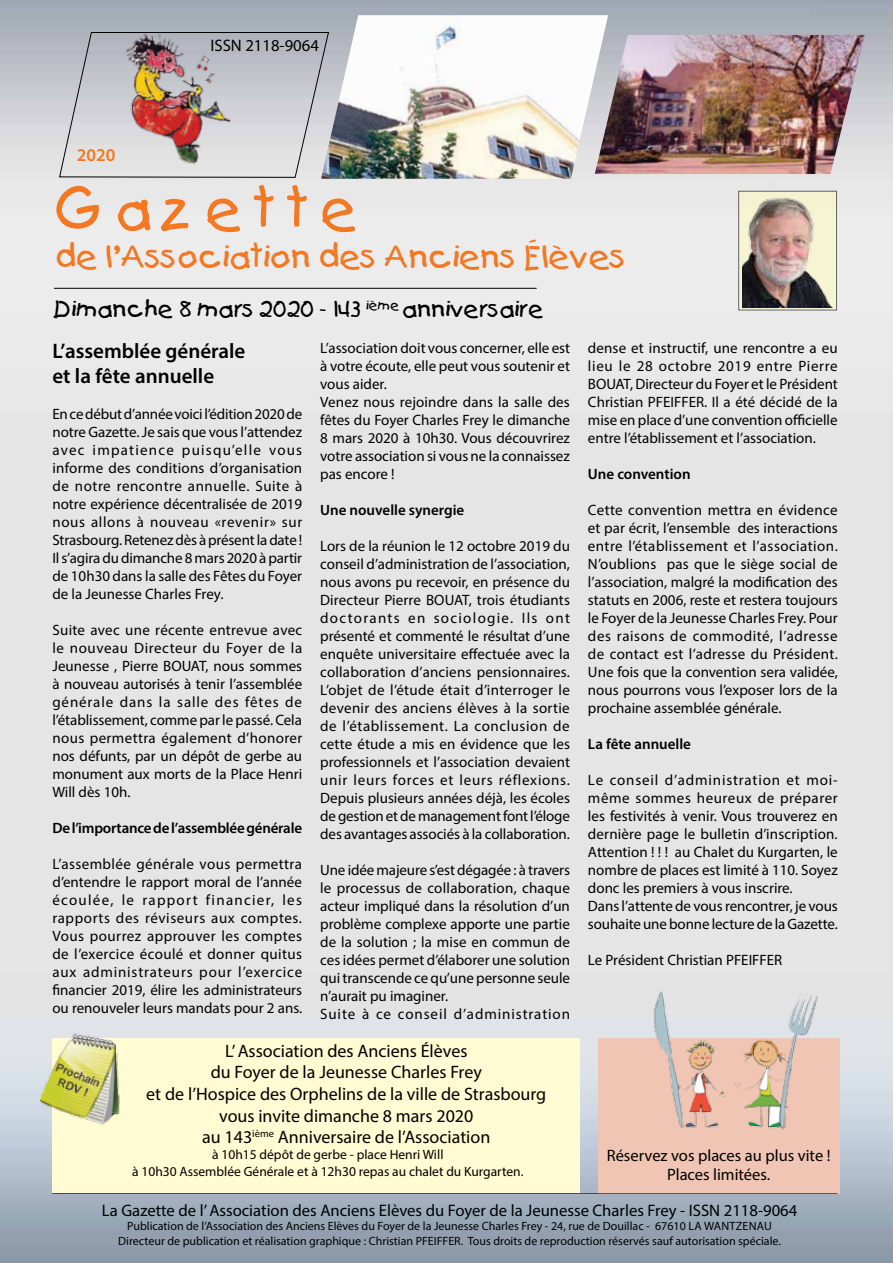
<style>
.page{position:relative;width:893px;height:1263px;background:#fff}
.page>*{position:absolute;margin:0;border:0;box-sizing:border-box;transform-origin:0 0}
.t1{font:54px "Kids Plain";letter-spacing:.21em;color:#f47721}
.t2{font:31.5px "Kids Plain";color:#f47721}
._1{font:22.5px "Kids Plain";color:#000}
._1-2{font:600 21px "Myriad Pro";color:#000}
._1-3{font:18px "Myriad Pro";color:#000}
.t3{font:600 18px "Myriad Pro";color:#f47721}
.t4{font:16.65px "Myriad Pro";color:#000}
._1-4{font:16.5px "Myriad Pro";color:#000}
._1-5{font:15px/18px "Myriad Pro";color:#000;text-align:justify}
._1-6{font:600 15px "Myriad Pro";letter-spacing:-.005em;color:#000}
._1-7{font:15px "Myriad Pro";letter-spacing:.06em;color:#000}
._1-8{font:13.5px "Myriad Pro";color:#000}
.t5{font:12px "Myriad Pro";color:#000}
</style>
<div class="page">
<img style="left:0;top:0;width:893px;height:1263px">
<div style="left:598px;top:1038px;width:241px;height:156px;background:#f0c5b4"></div>
<hr style="left:54px;top:288px;width:483px;height:1px;background:#000">
<img style="left:321px;top:15px;width:287px;height:164px">
<img style="left:595px;top:35px;width:270px;height:139px">
<svg style="left:59px;top:32px;width:270px;height:145px;background:#c4bbbc"></svg>
<hr style="left:52px;top:1193px;width:785px;height:1px;background:#000">
<div style="left:52px;top:1038px;width:528px;height:155px;background:#fffbd2"></div>
<img style="left:40px;top:1027px;width:98px;height:98px">
<svg style="left:740px;top:193px;width:95px;height:115px"></svg>
<img style="left:743px;top:194px;width:89px;height:113px">
<img style="left:639px;top:982px;width:192px;height:148px">
<p class="t3" style="left:77px;top:144px;width:40px">2020</p>
<p class="t4" style="left:211px;top:36px;width:110px">ISSN 2118-9064</p>
<p class="t1" style="left:55px;top:176px;width:304px">Gazette</p>
<p class="t2" style="left:55px;top:237px;width:573px">de l’Association des Anciens Élèves</p>
<p class="_1" style="left:54px;top:295px;width:492px">Dimanche 8 mars 2020 - 143 <sup>ième</sup> anniversaire</p>
<p class="_1-2" style="left:52px;top:337px;width:195px">L’assemblée générale</p>
<p class="_1-2" style="left:52px;top:363px;width:163px">et la fête annuelle</p>
<p class="_1-5" style="left:52px;top:405px;width:251px">En ce début d’année voici l’édition 2020 de notre Gazette. Je sais que vous l’attendez avec impatience puisqu’elle vous informe des conditions d’organisation de notre rencontre annuelle. Suite à notre expérience décentralisée de 2019 nous allons à nouveau «revenir» sur Strasbourg. Retenez dès à présent la date !<br>Il s’agira du dimanche 8 mars 2020 à partir de 10h30 dans la salle des Fêtes du Foyer de la Jeunesse Charles Frey.</p>
<p class="_1-5" style="left:52px;top:621px;width:251px">Suite avec une récente entrevue avec le nouveau Directeur du Foyer de la Jeunesse , Pierre BOUAT, nous sommes à nouveau autorisés à tenir l’assemblée générale dans la salle des fêtes de l’établissement, comme par le passé. Cela nous permettra également d’honorer nos défunts, par un dépôt de gerbe au monument aux morts de la Place Henri Will dès 10h.</p>
<p class="_1-6" style="left:52px;top:818px;width:251px">De l’importance de l’assemblée générale</p>
<p class="_1-5" style="left:52px;top:855px;width:251px">L’assemblée générale vous permettra d’entendre le rapport moral de l’année écoulée, le rapport financier, les rapports des réviseurs aux comptes.<br>Vous pourrez approuver les comptes de l’exercice écoulé et donner quitus aux administrateurs pour l’exercice financier 2019, élire les administrateurs ou renouveler leurs mandats pour 2 ans.</p>
<p class="_1-5" style="left:320px;top:339px;width:251px">L’association doit vous concerner, elle est à votre écoute, elle peut vous soutenir et vous aider.</p>
<p class="_1-5" style="left:320px;top:393px;width:251px">Venez nous rejoindre dans la salle des fêtes du Foyer Charles Frey le dimanche 8 mars 2020 à 10h30. Vous découvrirez votre association si vous ne la connaissez pas encore !</p>
<p class="_1-6" style="left:320px;top:501px;width:146px">Une nouvelle synergie</p>
<p class="_1-5" style="left:320px;top:537px;width:251px">Lors de la réunion le 12 octobre 2019 du conseil d’administration de l’association, nous avons pu recevoir, en présence du Directeur Pierre BOUAT, trois étudiants doctorants en sociologie. Ils ont présenté et commenté le résultat d’une enquête universitaire effectuée avec la collaboration d’anciens pensionnaires.<br>L’objet de l’étude était d’interroger le devenir des anciens élèves à la sortie de l’établissement. La conclusion de cette étude a mis en évidence que les professionnels et l’association devaient unir leurs forces et leurs réflexions.<br>Depuis plusieurs années déjà, les écoles de gestion et de management font l’éloge des avantages associés à la collaboration.</p>
<p class="_1-5" style="left:320px;top:861px;width:251px">Une idée majeure s’est dégagée : à travers le processus de collaboration, chaque acteur impliqué dans la résolution d’un problème complexe apporte une partie de la solution ; la mise en commun de ces idées permet d’élaborer une solution qui transcende ce qu’une personne seule n’aurait pu imaginer.</p>
<p class="_1-7" style="left:320px;top:1005px;width:251px">Suite à ce conseil d’administration</p>
<p class="_1-3" style="left:225px;top:1039px;width:244px">L’ Association des Anciens Élèves</p>
<p class="_1-3" style="left:211px;top:1061px;width:273px">du Foyer de la Jeunesse Charles Frey</p>
<p class="_1-3" style="left:146px;top:1083px;width:402px">et de l’Hospice des Orphelins de la ville de Strasbourg</p>
<p class="_1-3" style="left:219px;top:1104px;width:256px">vous invite dimanche 8 mars 2020</p>
<p class="_1-3" style="left:202px;top:1126px;width:290px">au 143<sup>ième</sup> Anniversaire de l’Association</p>
<p class="_1-8" style="left:212px;top:1146px;width:233px">à 10h15 dépôt de gerbe - place Henri Will</p>
<p class="_1-8" style="left:132px;top:1163px;width:393px">à 10h30 Assemblée Générale et à 12h30 repas au chalet du Kurgarten.</p>
<p class="_1-5" style="left:588px;top:339px;width:251px">dense et instructif, une rencontre a eu lieu le 28 octobre 2019 entre Pierre BOUAT, Directeur du Foyer et le Président Christian PFEIFFER. Il a été décidé de la mise en place d’une convention officielle entre l’établissement et l’association.</p>
<p class="_1-6" style="left:588px;top:465px;width:104px">Une convention</p>
<p class="_1-5" style="left:588px;top:501px;width:251px">Cette convention mettra en évidence et par écrit, l’ensemble des interactions entre l’établissement et l’association.<br>N’oublions pas que le siège social de l’association, malgré la modification des statuts en 2006, reste et restera toujours le Foyer de la Jeunesse Charles Frey. Pour des raisons de commodité, l’adresse de contact est l’adresse du Président.<br>Une fois que la convention sera validée, nous pourrons vous l’exposer lors de la prochaine assemblée générale.</p>
<p class="_1-6" style="left:588px;top:735px;width:105px">La fête annuelle</p>
<p class="_1-5" style="left:588px;top:771px;width:251px">Le conseil d’administration et moi&shy;même sommes heureux de préparer les festivités à venir. Vous trouverez en dernière page le bulletin d’inscription.<br>Attention ! ! ! au Chalet du Kurgarten, le nombre de places est limité à 110. Soyez donc les premiers à vous inscrire.</p>
<p class="_1-5" style="left:588px;top:897px;width:251px">Dans l’attente de vous rencontrer, je vous souhaite une bonne lecture de la Gazette.</p>
<p class="_1-5" style="left:588px;top:951px;width:196px">Le Président Christian PFEIFFER</p>
<p class="_1-4" style="left:607px;top:1145px;width:225px">Réservez vos places au plus vite !</p>
<p class="_1-4" style="left:667px;top:1164px;width:105px">Places limitées.</p>
<p class="t4" style="left:102px;top:1200px;width:697px">La Gazette de l’ Association des Anciens Elèves du Foyer de la Jeunesse Charles Frey - ISSN 2118-9064</p>
<p class="t5" style="left:127px;top:1219px;width:646px">Publication de l’Association des Anciens Elèves du Foyer de la Jeunesse Charles Frey - 24, rue de Douillac - 67610 LA WANTZENAU</p>
<p class="t5" style="left:118px;top:1233px;width:664px">Directeur de publication et réalisation graphique : Christian PFEIFFER. Tous droits de reproduction réservés sauf autorisation spéciale.</p>
</div>
